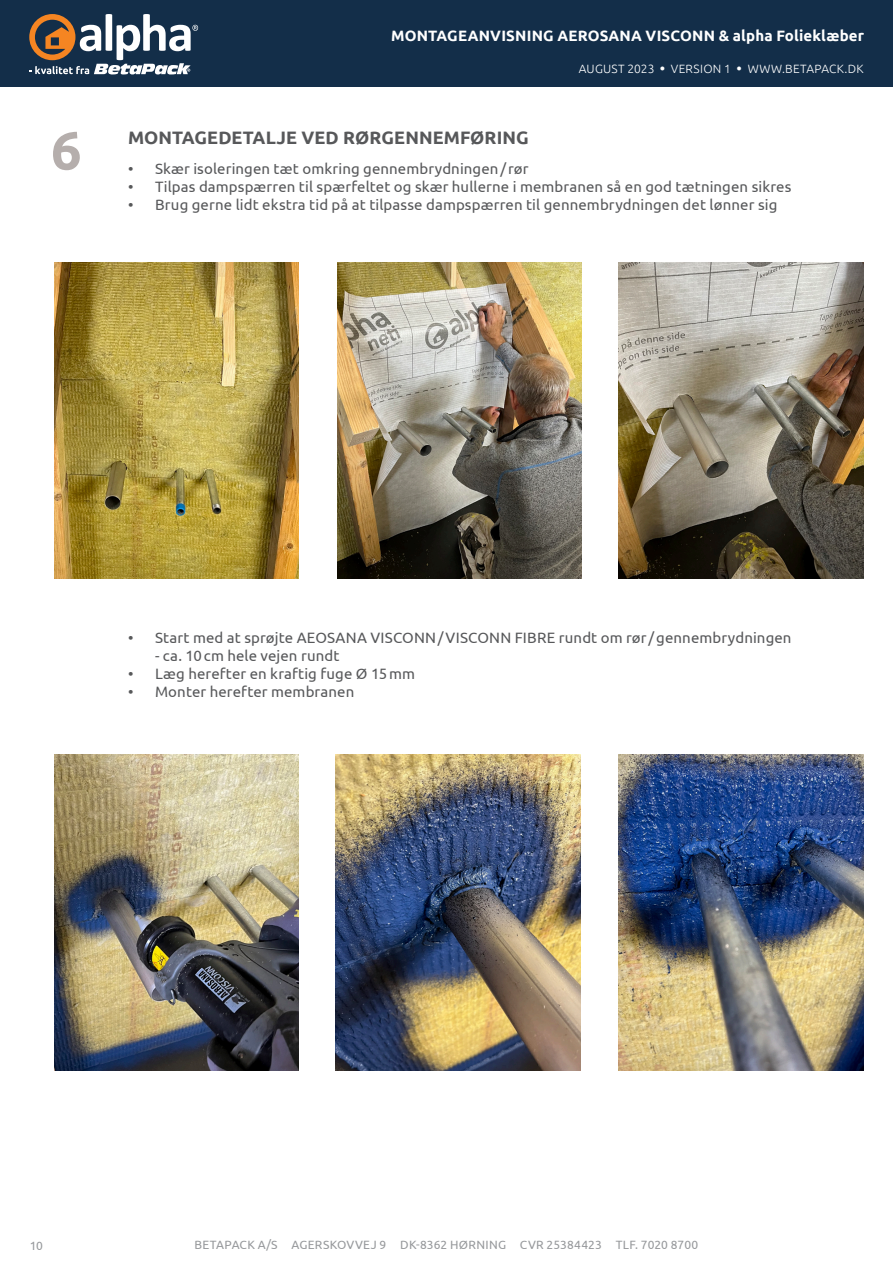
<style>
.page{position:relative;width:893px;height:1263px;background:#fff}
.page>*{position:absolute;margin:0;border:0;box-sizing:border-box;transform-origin:0 0}
.Mellemrubrik{font:700 54px "Ubuntu";color:#b5aeac}
.t1{font:700 18px "Ubuntu";letter-spacing:.005em;color:#57585a}
.t2{font:15px "Ubuntu";letter-spacing:.01em;color:#57585a}
.t3{font:700 15px "Ubuntu";letter-spacing:.01em;color:#fff}
.t4{font:12px "Ubuntu";letter-spacing:.02em;color:#97999c}
.t5{font:300 12px "Ubuntu";letter-spacing:.02em;color:#fff}
.s1{font-family:"Calibri";font-weight:400;font-size:9px}
</style>
<div class="page">
<div style="left:0;top:0;width:893px;height:86px;background:#132e49"></div>
<svg style="left:29px;top:14px;width:169px;height:60px"></svg>
<img style="left:54px;top:263px;width:245px;height:315px">
<img style="left:54px;top:755px;width:245px;height:315px">
<img style="left:337px;top:263px;width:244px;height:315px">
<img style="left:336px;top:755px;width:244px;height:315px">
<img style="left:619px;top:263px;width:244px;height:315px">
<img style="left:619px;top:755px;width:244px;height:315px">
<p class="t3" style="left:391px;top:27px;width:474px">MONTAGEANVISNING AEROSANA VISCONN &amp; alpha Folieklæber</p>
<p class="Mellemrubrik" style="left:51px;top:118px;width:32px">6</p>
<p class="t5" style="left:579px;top:61px;width:286px">AUGUST 2023 <span class="s1">●</span> VERSION 1 <span class="s1">●</span> WWW.BETAPACK.DK</p>
<p class="t1" style="left:128px;top:127px;width:402px">MONTAGEDETALJE VED RØRGENNEMFØRING</p>
<p class="t2" style="left:128px;top:160px;width:402px">• Skær isoleringen tæt omkring gennembrydningen/rør</p>
<p class="t2" style="left:128px;top:178px;width:665px">• Tilpas dampspærren til spærfeltet og skær hullerne i membranen så en god tætningen sikres</p>
<p class="t2" style="left:128px;top:196px;width:651px">• Brug gerne lidt ekstra tid på at tilpasse dampspærren til gennembrydningen det lønner sig</p>
<p class="t2" style="left:128px;top:629px;width:665px">• Start med at sprøjte AEOSANA VISCONN/VISCONN FIBRE rundt om rør/gennembrydningen</p>
<p class="t2" style="left:155px;top:647px;width:186px">- ca. 10cm hele vejen rundt</p>
<p class="t2" style="left:128px;top:665px;width:288px">• Læg herefter en kraftig fuge Ø 15mm</p>
<p class="t2" style="left:128px;top:683px;width:228px">• Monter herefter membranen</p>
<p class="t4" style="left:30px;top:1238px;width:15px">10</p>
<p class="t4" style="left:195px;top:1238px;width:505px">BETAPACK A/S AGERSKOVVEJ 9 DK-8362 HØRNING CVR 25384423 TLF. 7020 8700</p>
</div>
